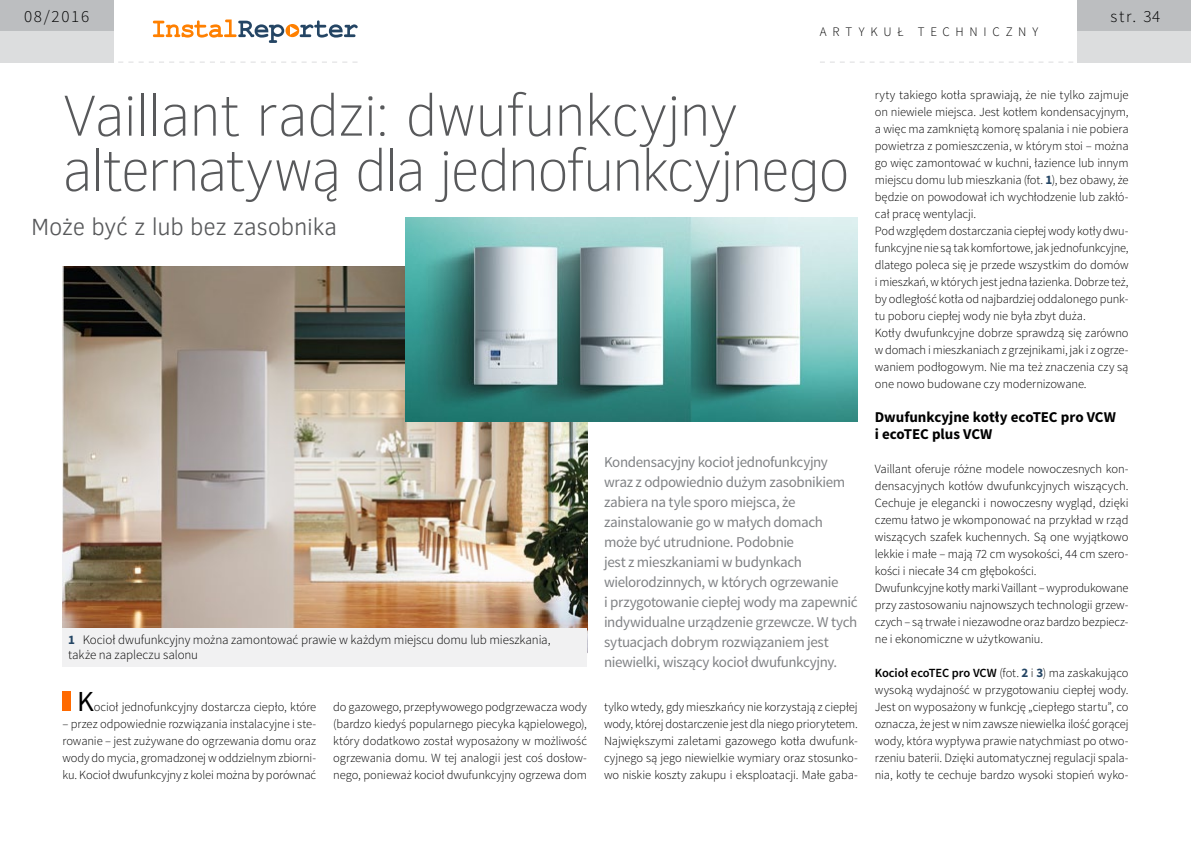
<style>
.page{position:relative;width:1191px;height:842px;background:#fff}
.page>*{position:absolute;margin:0;border:0;box-sizing:border-box;transform-origin:0 0}
.t1{font:100 59px/55px "Clear Sans";letter-spacing:-.035em;color:#58595b}
.t2{font:29px "Source Sans Pro";color:#000}
.t3{font:300 24px "Clear Sans";letter-spacing:-.01em;color:#58595b}
.t4{font:300 17px "Source Sans Pro";letter-spacing:.1em;color:#000}
.t5{font:15px/20px "Source Sans Pro";letter-spacing:-.03em;color:#808285}
.t6{font:700 15px/17px "Source Sans Pro";letter-spacing:-.005em;color:#000}
.t7{font:300 13px/15px "Source Sans Pro";letter-spacing:-.005em;color:#000}
.t8{font:300 13px "Source Sans Pro";letter-spacing:.44em;color:#000}
.t9{font:300 12.5px/17px "Source Sans Pro";letter-spacing:-.01em;color:#000;text-align:justify}
.s1{font-weight:700;color:#244564}
.s2{font-weight:700;font-size:13px;color:#244564}
.s3{font-weight:600}
</style>
<div class="page">
<div style="left:1077px;top:0;width:114px;height:31px;background:#bcbec0"></div>
<div style="left:1077px;top:31px;width:114px;height:31px;background:#dcddde"></div>
<svg style="left:153px;top:20px;width:204px;height:23px"></svg>
<div style="left:0;top:0;width:113px;height:31px;background:#bcbec0"></div>
<div style="left:0;top:31px;width:113px;height:31px;background:#dcddde"></div>
<svg style="left:108px;top:62px;width:249px;height:1px"></svg>
<svg style="left:820px;top:62px;width:263px;height:1px"></svg>
<div style="left:63px;top:691px;width:8px;height:20px;background:#ff6a00"></div>
<img style="left:63px;top:266px;width:524px;height:362px">
<div style="left:63px;top:628px;width:524px;height:39px;background:#f1f1f2"></div>
<img style="left:405px;top:218px;width:452px;height:203px">
<h3 class="t4" style="left:24px;top:6px;width:67px">08/2016</h3>
<h3 class="t4" style="left:1110px;top:6px;width:51px">str. 34</h3>
<p class="t8" style="left:820px;top:24px;width:220px">artykuł techniczny</p>
<h1 class="t1" style="left:62px;top:88px;width:789px">Vaillant radzi: dwufunkcyjny alternatywą dla jednofunkcyjnego</h1>
<h3 class="t3" style="left:31px;top:211px;width:307px">Może być z lub bez zasobnika</h3>
<p class="t7" style="left:68px;top:632px;width:484px"><span class="s1">1</span> Kocioł dwufunkcyjny można zamontować prawie w każdym miejscu domu lub mieszkania, także na zapleczu salonu</p>
<p class="t5" style="left:604px;top:452px;width:255px">Kondensacyjny kocioł jednofunkcyjny wraz z odpowiednio dużym zasobnikiem zabiera na tyle sporo miejsca, że zainstalowanie go w małych domach może być utrudnione. Podobnie<br>jest z mieszkaniami w budynkach wielorodzinnych, w których ogrzewanie<br>i przygotowanie ciepłej wody ma zapewnić indywidualne urządzenie grzewcze. W tych sytuacjach dobrym rozwiązaniem jest niewielki, wiszący kocioł dwufunkcyjny.</p>
<h2 class="t2" style="left:77px;top:684px;width:18px">K</h2>
<p class="t9" style="left:94px;top:699px;width:224px">ocioł jednofunkcyjny dostarcza ciepło, które</p>
<p class="t9" style="left:63px;top:716px;width:255px">– przez odpowiednie rozwiązania instalacyjne i ste&shy;rowanie – jest zużywane do ogrzewania domu oraz wody do mycia, gromadzonej w oddzielnym zbiorni&shy;ku. Kocioł dwufunkcyjny z kolei można by porównać</p>
<p class="t9" style="left:333px;top:699px;width:255px">do gazowego, przepływowego podgrzewacza wody (bardzo kiedyś popularnego piecyka kąpielowego), który dodatkowo został wyposażony w możliwość ogrzewania domu. W tej analogii jest coś dosłow&shy;nego, ponieważ kocioł dwufunkcyjny ogrzewa dom</p>
<p class="t9" style="left:604px;top:699px;width:255px">tylko wtedy, gdy mieszkańcy nie korzystają z ciepłej wody, której dostarczenie jest dla niego priorytetem.<br>Największymi zaletami gazowego kotła dwufunk&shy;cyjnego są jego niewielkie wymiary oraz stosunko&shy;wo niskie koszty zakupu i eksploatacji. Małe gaba-</p>
<p class="t9" style="left:874px;top:87px;width:255px;text-align:left">ryty takiego kotła sprawiają, że nie tylko zajmuje on niewiele miejsca. Jest kotłem kondensacyjnym, a więc ma zamkniętą komorę spalania i nie pobiera powietrza z pomieszczenia, w którym stoi – można go więc zamontować w kuchni, łazience lub innym miejscu domu lub mieszkania (fot. <span class="s2">1</span>), bez obawy, że będzie on powodował ich wychłodzenie lub zakłó&shy;cał pracę wentylacji.<br>Pod względem dostarczania ciepłej wody kotły dwu&shy;funkcyjne nie są tak komfortowe, jak jednofunkcyjne, dlatego poleca się je przede wszystkim do domów i mieszkań, w których jest jedna łazienka. Dobrze też, by odległość kotła od najbardziej oddalonego punk&shy;tu poboru ciepłej wody nie była zbyt duża.<br>Kotły dwufunkcyjne dobrze sprawdzą się zarówno w domach i mieszkaniach z grzejnikami, jak i z ogrze&shy;waniem podłogowym. Nie ma też znaczenia czy są one nowo budowane czy modernizowane.</p>
<p class="t6" style="left:874px;top:409px;width:243px">Dwufunkcyjne kotły ecoTEC pro VCW i ecoTEC plus VCW</p>
<p class="t9" style="left:874px;top:461px;width:255px;text-align:left">Vaillant oferuje różne modele nowoczesnych kon&shy;densacyjnych kotłów dwufunkcyjnych wiszących.<br>Cechuje je elegancki i nowoczesny wygląd, dzięki czemu łatwo je wkomponować na przykład w rząd wiszących szafek kuchennych. Są one wyjątkowo lekkie i małe – mają 72 cm wysokości, 44 cm szero&shy;kości i niecałe 34 cm głębokości.<br>Dwufunkcyjne kotły marki Vaillant – wyprodukowane przy zastosowaniu najnowszych technologii grzew&shy;czych – są trwałe i niezawodne oraz bardzo bezpiecz&shy;ne i ekonomiczne w użytkowaniu.</p>
<p class="t9" style="left:874px;top:665px;width:255px"><span class="s3">Kocioł ecoTEC pro VCW</span> (fot. <span class="s2">2</span> i <span class="s2">3</span>) ma zaskakująco wysoką wydajność w przygotowaniu ciepłej wody.<br>Jest on wyposażony w funkcję „ciepłego startu”, co oznacza, że jest w nim zawsze niewielka ilość gorącej wody, która wypływa prawie natychmiast po otwo&shy;rzeniu baterii. Dzięki automatycznej regulacji spala&shy;nia, kotły te cechuje bardzo wysoki stopień wyko-</p>
</div>
